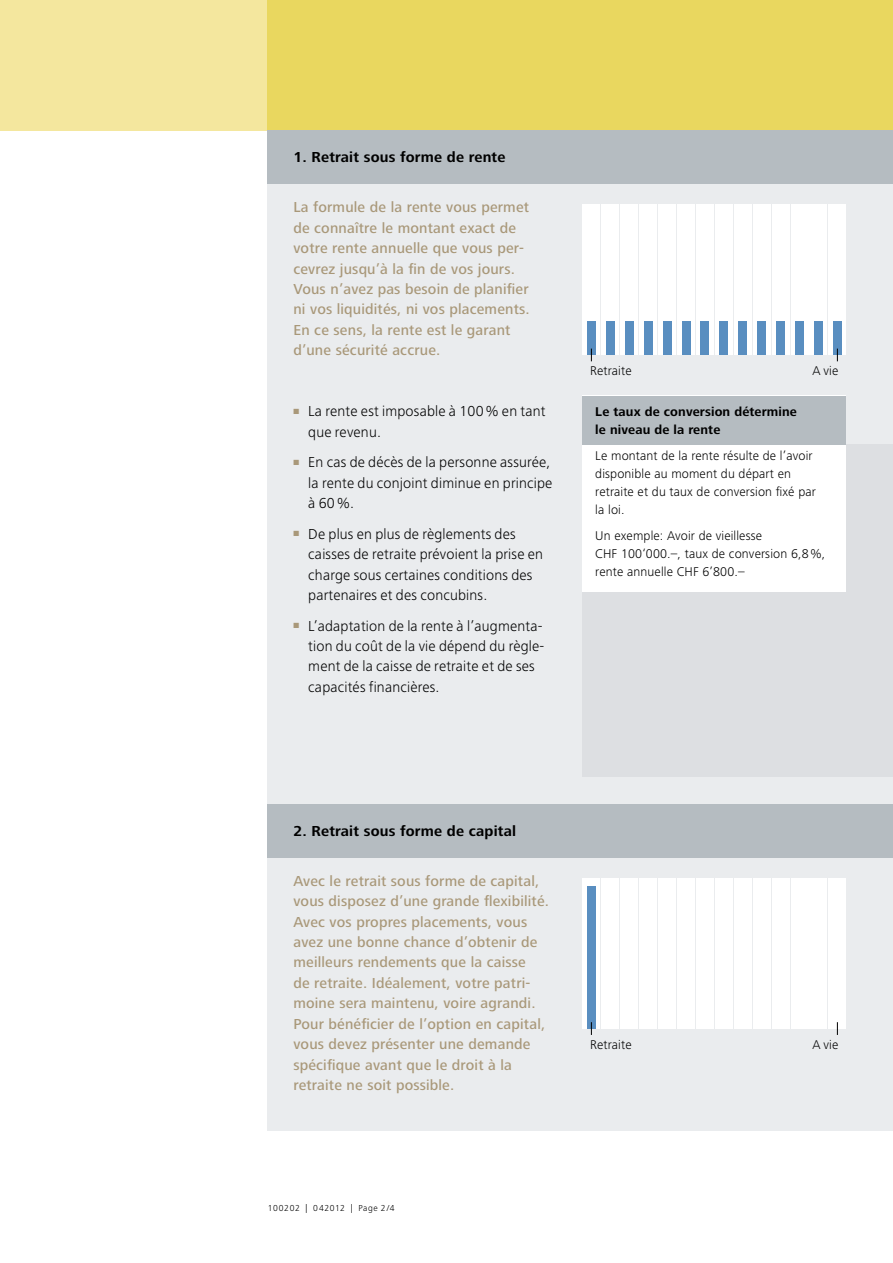
<style>
.page{position:relative;width:893px;height:1263px;background:#fff}
.page>*{position:absolute;margin:0;border:0;box-sizing:border-box;transform-origin:0 0}
.t1{font:500 15px/20.4px "Frutiger Next LT";letter-spacing:.01em;color:#a99879}
.t2{font:300 15px/20.4px "Frutiger Next LT";letter-spacing:.01em;color:#000}
.t3{font:700 15px "Frutiger Next LT";letter-spacing:.01em;color:#000}
.t4{font:300 13.2px/17.9px "Frutiger Next LT";letter-spacing:.01em;color:#000}
.t5{font:700 13.2px/17.9px "Frutiger Next LT";letter-spacing:.01em;color:#000}
.t6{font:300 9px "Frutiger Next LT";letter-spacing:.075em;color:#000}
</style>
<div class="page">
<div style="left:268px;top:0;width:625px;height:1131px;background:#eaecee"></div>
<div style="left:0;top:0;width:268px;height:131px;background:#f4e79e"></div>
<div style="left:268px;top:0;width:625px;height:131px;background:#e9d75f"></div>
<div style="left:268px;top:131px;width:625px;height:53px;background:#b5bcc1"></div>
<div style="left:268px;top:804px;width:625px;height:54px;background:#b5bcc1"></div>
<div style="left:583px;top:878px;width:17px;height:151px;background:#fff"></div>
<div style="left:601px;top:878px;width:18px;height:151px;background:#fff"></div>
<div style="left:620px;top:878px;width:18px;height:151px;background:#fff"></div>
<div style="left:639px;top:878px;width:18px;height:151px;background:#fff"></div>
<div style="left:658px;top:878px;width:18px;height:151px;background:#fff"></div>
<div style="left:677px;top:878px;width:18px;height:151px;background:#fff"></div>
<div style="left:696px;top:878px;width:18px;height:151px;background:#fff"></div>
<div style="left:715px;top:878px;width:18px;height:151px;background:#fff"></div>
<div style="left:734px;top:878px;width:18px;height:151px;background:#fff"></div>
<div style="left:753px;top:878px;width:17px;height:151px;background:#fff"></div>
<div style="left:772px;top:878px;width:17px;height:151px;background:#fff"></div>
<div style="left:791px;top:878px;width:17px;height:151px;background:#fff"></div>
<div style="left:810px;top:878px;width:17px;height:151px;background:#fff"></div>
<div style="left:828px;top:878px;width:18px;height:151px;background:#fff"></div>
<div style="left:587px;top:886px;width:9px;height:143px;background:#598ec0"></div>
<div style="left:583px;top:204px;width:17px;height:151px;background:#fff"></div>
<div style="left:601px;top:204px;width:18px;height:151px;background:#fff"></div>
<div style="left:620px;top:204px;width:18px;height:151px;background:#fff"></div>
<div style="left:639px;top:204px;width:18px;height:151px;background:#fff"></div>
<div style="left:658px;top:204px;width:18px;height:151px;background:#fff"></div>
<div style="left:677px;top:204px;width:18px;height:151px;background:#fff"></div>
<div style="left:696px;top:204px;width:18px;height:151px;background:#fff"></div>
<div style="left:715px;top:204px;width:18px;height:151px;background:#fff"></div>
<div style="left:734px;top:204px;width:18px;height:151px;background:#fff"></div>
<div style="left:753px;top:204px;width:17px;height:151px;background:#fff"></div>
<div style="left:772px;top:204px;width:17px;height:151px;background:#fff"></div>
<div style="left:791px;top:204px;width:17px;height:151px;background:#fff"></div>
<div style="left:810px;top:204px;width:17px;height:151px;background:#fff"></div>
<div style="left:828px;top:204px;width:18px;height:151px;background:#fff"></div>
<div style="left:587px;top:321px;width:9px;height:34px;background:#598ec0"></div>
<div style="left:606px;top:321px;width:9px;height:34px;background:#598ec0"></div>
<div style="left:625px;top:321px;width:8px;height:34px;background:#598ec0"></div>
<div style="left:644px;top:321px;width:8px;height:34px;background:#598ec0"></div>
<div style="left:663px;top:321px;width:8px;height:34px;background:#598ec0"></div>
<div style="left:682px;top:321px;width:8px;height:34px;background:#598ec0"></div>
<div style="left:701px;top:321px;width:8px;height:34px;background:#598ec0"></div>
<div style="left:720px;top:321px;width:8px;height:34px;background:#598ec0"></div>
<div style="left:738px;top:321px;width:9px;height:34px;background:#598ec0"></div>
<div style="left:757px;top:321px;width:9px;height:34px;background:#598ec0"></div>
<div style="left:776px;top:321px;width:9px;height:34px;background:#598ec0"></div>
<div style="left:795px;top:321px;width:9px;height:34px;background:#598ec0"></div>
<div style="left:814px;top:321px;width:9px;height:34px;background:#598ec0"></div>
<div style="left:833px;top:321px;width:9px;height:34px;background:#598ec0"></div>
<div style="left:583px;top:444px;width:310px;height:332px;background:#dddfe2"></div>
<div style="left:583px;top:396px;width:263px;height:196px;background:#fff"></div>
<div style="left:583px;top:396px;width:263px;height:48px;background:#b5bcc1"></div>
<svg style="left:591px;top:349px;width:1px;height:12px"></svg>
<svg style="left:837px;top:349px;width:1px;height:12px"></svg>
<svg style="left:591px;top:1022px;width:1px;height:13px"></svg>
<svg style="left:837px;top:1022px;width:1px;height:13px"></svg>
<p class="t3" style="left:293px;top:149px;width:214px">1. Retrait sous forme de rente</p>
<p class="t1" style="left:293px;top:197px;width:238px">La formule de la rente vous permet de connaître le montant exact de votre rente annuelle que vous per&shy;cevrez jusqu’à la fin de vos jours.<br>Vous n’avez pas besoin de planifier ni vos liquidités, ni vos placements.<br>En ce sens, la rente est le garant d’une sécurité accrue.</p>
<p class="t2" style="left:308px;top:401px;width:239px;text-indent:-15px"><sup>■</sup> La rente est imposable à 100 % en tant que revenu.</p>
<p class="t2" style="left:308px;top:452px;width:246px;text-indent:-15px"><sup>■</sup> En cas de décès de la personne assurée, la rente du conjoint diminue en principe à 60 %.</p>
<p class="t2" style="left:308px;top:524px;width:236px;text-indent:-15px"><sup>■</sup> De plus en plus de règlements des caisses de retraite prévoient la prise en charge sous certaines conditions des partenaires et des concubins.</p>
<p class="t2" style="left:308px;top:615px;width:237px;text-indent:-15px"><sup>■</sup> L’adaptation de la rente à l’augmenta&shy;tion du coût de la vie dépend du règle&shy;ment de la caisse de retraite et de ses capacités financières.</p>
<p class="t4" style="left:590px;top:362px;width:43px">Retraite</p>
<p class="t4" style="left:812px;top:362px;width:27px">A vie</p>
<p class="t5" style="left:595px;top:403px;width:203px">Le taux de conversion détermine le niveau de la rente</p>
<p class="t4" style="left:595px;top:447px;width:222px">Le montant de la rente résulte de l’avoir disponible au moment du départ en retraite et du taux de conversion fixé par la loi.</p>
<p class="t4" style="left:595px;top:527px;width:232px">Un exemple: Avoir de vieillesse<br>CHF 100‘000.–, taux de conversion 6,8 %, rente annuelle CHF 6’800.–</p>
<p class="t3" style="left:293px;top:822px;width:224px">2. Retrait sous forme de capital</p>
<p class="t1" style="left:293px;top:871px;width:257px">Avec le retrait sous forme de capital, vous disposez d’une grande flexibilité.<br>Avec vos propres placements, vous avez une bonne chance d’obtenir de meilleurs rendements que la caisse<br>de retraite. Idéalement, votre patri&shy;moine sera maintenu, voire agrandi.<br>Pour bénéficier de l’option en capital, vous devez présenter une demande spécifique avant que le droit à la retraite ne soit possible.</p>
<p class="t4" style="left:590px;top:1036px;width:43px">Retraite</p>
<p class="t4" style="left:812px;top:1036px;width:27px">A vie</p>
<p class="t6" style="left:268px;top:1203px;width:128px">100202 | 042012 | Page 2/4</p>
</div>
